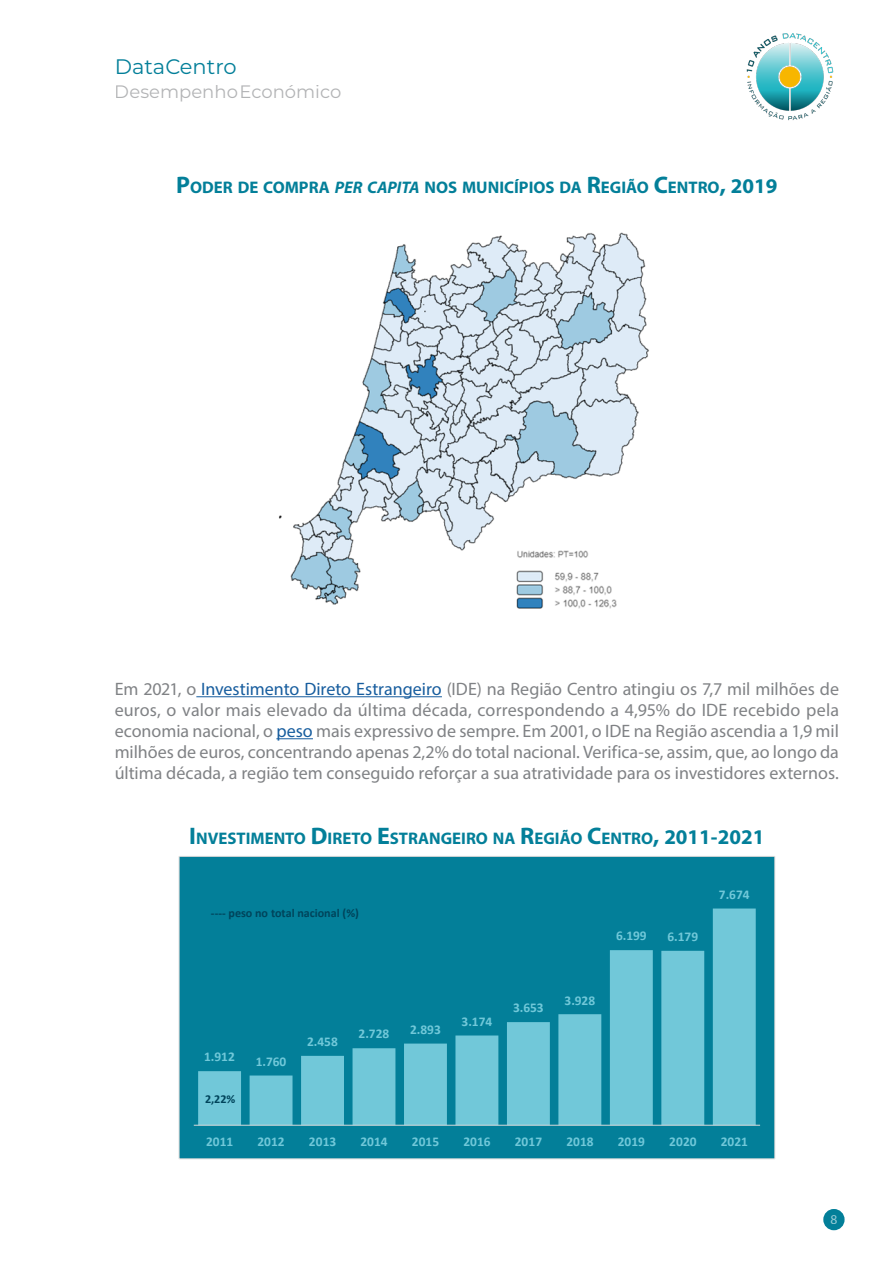
<style>
.page{position:relative;width:893px;height:1263px;background:#fff}
.page>*{position:absolute;margin:0;border:0;box-sizing:border-box;transform-origin:0 0}
.t1{font:21px "Montserrat";color:#037f99}
.A_-_texto_corrido{font:18px/21px "Myriad Pro";color:#808285;text-align:justify}
.t2{font:18px "Montserrat";color:#808285}
.A_-_TITULO_entrada{font:700 16.8px "Myriad Pro";color:#037f99}
.t3{font:13.5px "Myriad Pro";color:#fff}
.t4{font:700 13.35px "Calibri";color:#71c8d9}
.t5{font:700 12.15px "Calibri";color:#00445b}
.s1{font-size:24px}
.s2{font-style:italic}
.s3{font-size:21px}
.s4{color:#175d9e}
</style>
<div class="page">
<div style="left:827px;top:1213px;width:14px;height:13px;background:#037f99;border-radius:50%"></div>
<div style="left:823px;top:1209px;width:22px;height:21px;border:8px solid #037f99;border-radius:50%"></div>
<img style="left:746px;top:33px;width:88px;height:88px">
<img style="left:279px;top:232px;width:370px;height:377px">
<hr style="left:196px;top:696px;width:246px;height:1px;background:#175d9e">
<hr style="left:276px;top:738px;width:37px;height:1px;background:#175d9e">
<div style="left:179px;top:856px;width:596px;height:303px;background:#037f99"></div>
<svg style="left:198px;top:908px;width:558px;height:217px"></svg>
<hr style="left:194px;top:1125px;width:566px;height:1px;background:#d9d9d9">
<p class="t1" style="left:115px;top:52px;width:124px">DataCentro</p>
<p class="t2" style="left:115px;top:80px;width:228px">Desempenho Económico</p>
<p class="A_-_TITULO_entrada" style="left:176px;top:176px;width:331px"><span class="s1">P</span>ODER DE COMPRA <span class="s2">PER CAPITA</span> NOS MUNICÍPI</p>
<p class="A_-_TITULO_entrada" style="left:533px;top:176px;width:245px">OS DA <span class="s1">R</span>EGIÃO <span class="s1">C</span>ENTRO<span class="s1">,</span> <span class="s3">2019</span></p>
<p class="A_-_texto_corrido" style="left:115px;top:678px;width:726px">Em 2021, o <span class="s4">Investimento Direto Estrangeiro</span> (IDE) na Região Centro atingiu os 7,7 mil milhões de euros, o valor mais elevado da última década, correspondendo a 4,95% do IDE recebido pela economia nacional, o <span class="s4">peso</span> mais expressivo de sempre. Em 2001, o IDE na Região ascendia a 1,9 mil milhões de euros, concentrando apenas 2,2% do total nacional. Verifica-se, assim, que, ao longo da última década, a região tem conseguido reforçar a sua atratividade para os investidores externos.</p>
<p class="A_-_TITULO_entrada" style="left:189px;top:827px;width:576px"><span class="s1">I</span>NVESTIMENTO <span class="s1">D</span>IRETO <span class="s1">E</span>STRANGEIRO NA <span class="s1">R</span>EGIÃO <span class="s1">C</span>ENTRO<span class="s1">,</span> <span class="s3">2011-2021</span></p>
<p class="t5" style="left:211px;top:904px;width:149px">---- peso no total nacional (%)</p>
<p class="t4" style="left:204px;top:1047px;width:32px">1.912</p>
<p class="t4" style="left:256px;top:1052px;width:32px">1.760</p>
<p class="t5" style="left:205px;top:1091px;width:32px">2,22%</p>
<p class="t4" style="left:307px;top:1032px;width:32px">2.458</p>
<p class="t4" style="left:359px;top:1024px;width:32px">2.728</p>
<p class="t4" style="left:410px;top:1020px;width:32px">2.893</p>
<p class="t4" style="left:462px;top:1012px;width:32px">3.174</p>
<p class="t4" style="left:513px;top:998px;width:32px">3.653</p>
<p class="t4" style="left:616px;top:926px;width:32px">6.199</p>
<p class="t4" style="left:667px;top:927px;width:32px">6.179</p>
<p class="t4" style="left:719px;top:885px;width:32px">7.674</p>
<p class="t4" style="left:565px;top:991px;width:32px">3.928</p>
<p class="t4" style="left:206px;top:1132px;width:29px">2011</p>
<p class="t4" style="left:257px;top:1132px;width:29px">2012</p>
<p class="t4" style="left:309px;top:1132px;width:29px">2013</p>
<p class="t4" style="left:360px;top:1132px;width:29px">2014</p>
<p class="t4" style="left:412px;top:1132px;width:29px">2015</p>
<p class="t4" style="left:463px;top:1132px;width:29px">2016</p>
<p class="t4" style="left:515px;top:1132px;width:29px">2017</p>
<p class="t4" style="left:566px;top:1132px;width:29px">2018</p>
<p class="t4" style="left:618px;top:1132px;width:29px">2019</p>
<p class="t4" style="left:669px;top:1132px;width:29px">2020</p>
<p class="t4" style="left:721px;top:1132px;width:29px">2021</p>
<p class="t3" style="left:830px;top:1211px;width:8px">8</p>
</div>
